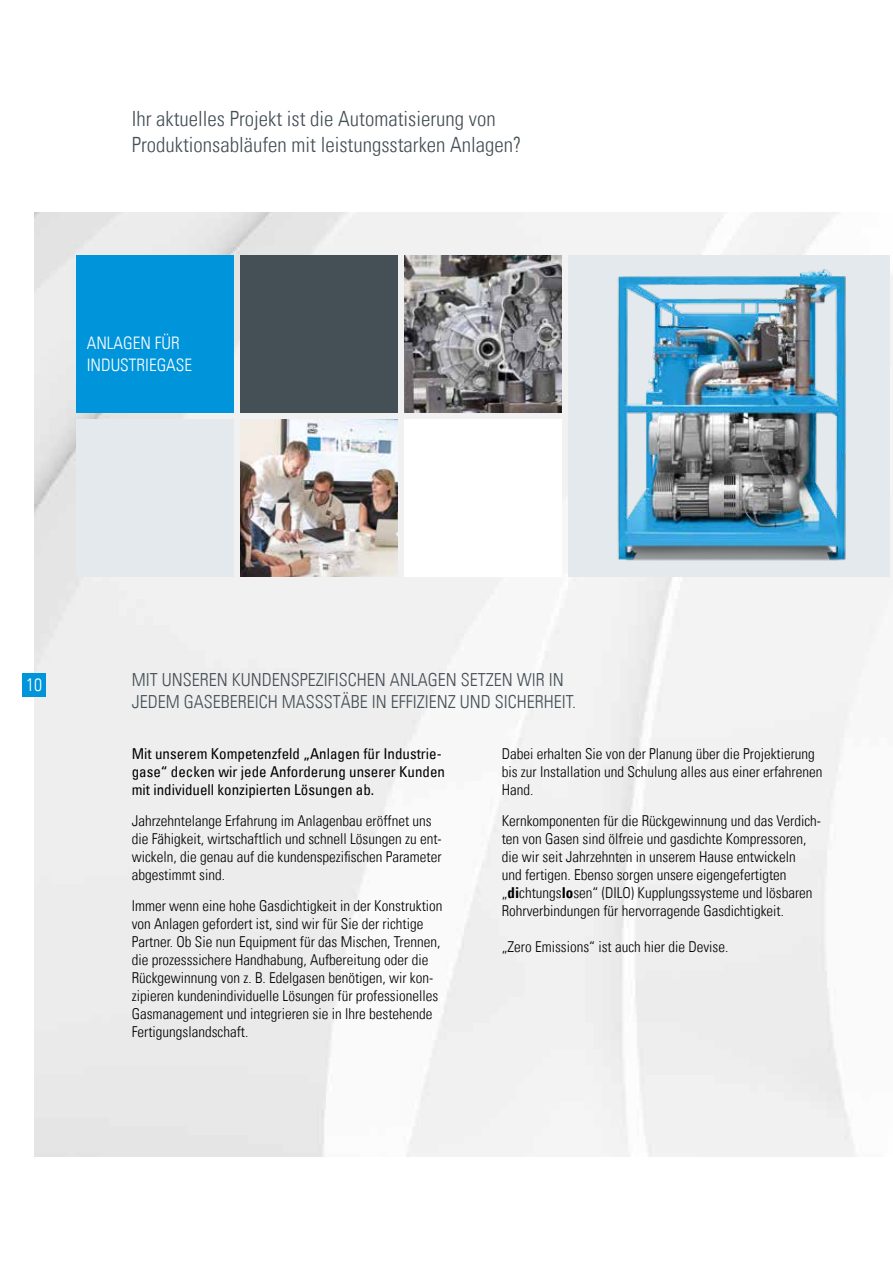
<style>
.page{position:relative;width:893px;height:1263px;background:#fff}
.page>*{position:absolute;margin:0;border:0;box-sizing:border-box;transform-origin:0 0}
.t1{font:300 condensed 21px/25.2px "Univers LT";color:#445055}
.t2{font:300 condensed 18px/22.5px "Univers LT";color:#445055}
.t3{font:300 condensed 18px "Univers LT";color:#fff}
.t4{font:300 condensed 17.25px/22.5px "Univers LT";color:#fff}
.t5{font:300 condensed 15px/18px "Univers LT";color:#000}
.t6{font:condensed 15px/18px "Univers LT";color:#000}
.s1{font-weight:700}
</style>
<div class="page">
<img style="left:34px;top:213px;width:859px;height:944px">
<div style="left:22px;top:673px;width:24px;height:24px;background:#0095db"></div>
<div style="left:77px;top:419px;width:157px;height:158px;background:#e3e9ec"></div>
<img style="left:404px;top:255px;width:158px;height:158px">
<div style="left:404px;top:419px;width:158px;height:158px;background:#fff"></div>
<div style="left:240px;top:255px;width:158px;height:158px;background:#445055"></div>
<img style="left:240px;top:419px;width:158px;height:158px">
<div style="left:568px;top:255px;width:322px;height:322px;background:#e3e9ec"></div>
<img style="left:617px;top:269px;width:229px;height:292px">
<div style="left:77px;top:255px;width:157px;height:158px;background:#0095db"></div>
<h1 class="t1" style="left:132px;top:106px;width:391px">Ihr aktuelles Projekt ist die Automatisierung von<br>Produktionsabläufen mit leistungsstarken Anlagen?</h1>
<p class="t4" style="left:87px;top:331px;width:107px">ANLAGEN FÜR<br>INDUSTRIEGASE</p>
<p class="t3" style="left:26px;top:674px;width:17px">10</p>
<p class="t2" style="left:132px;top:668px;width:446px">MIT UNSEREN KUNDENSPEZIFISCHEN ANLAGEN SETZEN WIR IN<br>JEDEM GASEBEREICH MASSSTÄBE IN EFFIZIENZ UND SICHERHEIT.</p>
<p class="t6" style="left:132px;top:745px;width:315px">Mit unserem Kompetenzfeld „Anlagen für Industrie&shy;gase“ decken wir jede Anforderung unserer Kunden mit individuell konzipierten Lösungen ab.</p>
<p class="t5" style="left:132px;top:812px;width:311px">Jahrzehntelange Erfahrung im Anlagenbau eröffnet uns die Fähigkeit, wirtschaftlich und schnell Lösungen zu ent&shy;wickeln, die genau auf die kundenspezifischen Parameter abgestimmt sind.</p>
<p class="t5" style="left:132px;top:896px;width:312px">Immer wenn eine hohe Gasdichtigkeit in der Konstruktion von Anlagen gefordert ist, sind wir für Sie der richtige Partner. Ob Sie nun Equipment für das Mischen, Trennen, die prozesssichere Handhabung, Aufbereitung oder die Rückgewinnung von z. B. Edelgasen benötigen, wir kon&shy;zipieren kundenindividuelle Lösungen für professionelles Gasmanagement und integrieren sie in Ihre bestehende Fertigungslandschaft.</p>
<p class="t5" style="left:502px;top:745px;width:322px">Dabei erhalten Sie von der Planung über die Projektierung bis zur Installation und Schulung alles aus einer erfahrenen<br>Hand.</p>
<p class="t5" style="left:502px;top:812px;width:321px">Kernkomponenten für die Rückgewinnung und das Verdich&shy;ten von Gasen sind ölfreie und gasdichte Kompressoren, die wir seit Jahrzehnten in unserem Hause entwickeln<br>und fertigen. Ebenso sorgen unsere eigengefertigten „<span class="s1">di</span>chtungs<span class="s1">lo</span>sen“ (DILO) Kupplungssysteme und lösbaren Rohrverbindungen für hervorragende Gasdichtigkeit.</p>
<p class="t5" style="left:502px;top:938px;width:228px">„Zero Emissions“ ist auch hier die Devise.</p>
</div>
